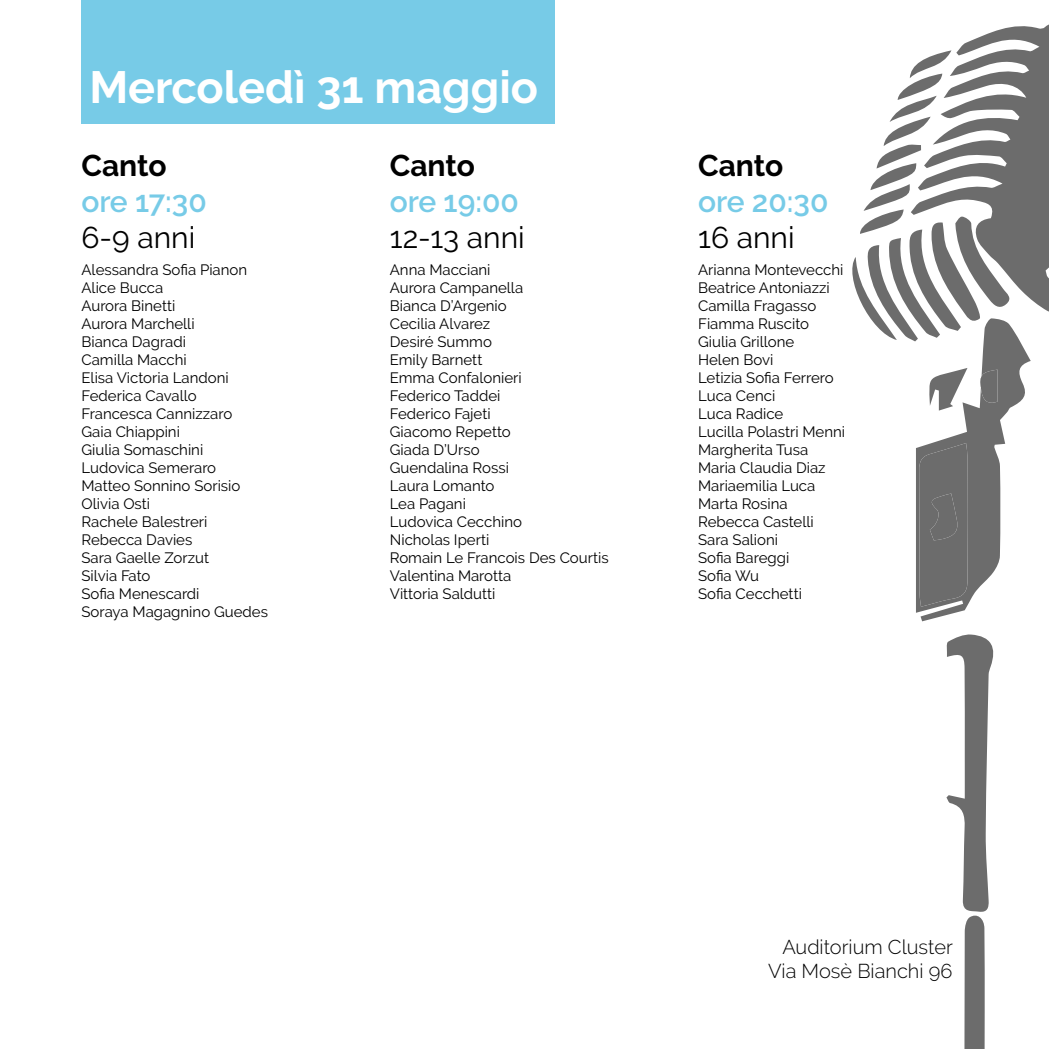
<style>
.page{position:relative;width:1049px;height:1049px;background:#fff}
.page>*{position:absolute;margin:0;border:0;box-sizing:border-box;transform-origin:0 0}
.t1{font:700 45px "Raleway";color:#fff}
.t2{font:600 30px "Raleway";color:#77cbe7}
.t3{font:30px "Raleway";color:#000}
.t4{font:700 30px "Raleway";color:#000}
.t5{font:300 20px/24px "Raleway";color:#000;text-align:right}
.t6{font:15px/18px "Raleway";color:#000}
</style>
<div class="page">
<div style="left:81px;top:0;width:474px;height:124px;background:#77cbe7"></div>
<svg style="left:946px;top:634px;width:48px;height:415px"></svg>
<svg style="left:852px;top:24px;width:197px;height:597px"></svg>
<h1 class="t1" style="left:90px;top:61px;width:450px">Mercoledì 31 maggio</h1>
<h2 class="t4" style="left:81px;top:148px;width:87px">Canto</h2>
<h2 class="t2" style="left:81px;top:184px;width:127px">ore 17:30</h2>
<h2 class="t3" style="left:81px;top:220px;width:115px">6-9 anni</h2>
<p class="t6" style="left:81px;top:260px;width:188px">Alessandra Sofia Pianon<br>Alice Bucca<br>Aurora Binetti<br>Aurora Marchelli<br>Bianca Dagradi<br>Camilla Macchi<br>Elisa Victoria Landoni<br>Federica Cavallo<br>Francesca Cannizzaro<br>Gaia Chiappini<br>Giulia Somaschini<br>Ludovica Semeraro<br>Matteo Sonnino Sorisio<br>Olivia Osti<br>Rachele Balestreri<br>Rebecca Davies<br>Sara Gaelle Zorzut<br>Silvia Fato<br>Sofia Menescardi<br>Soraya Magagnino Guedes</p>
<h2 class="t4" style="left:390px;top:148px;width:87px">Canto</h2>
<h2 class="t2" style="left:390px;top:184px;width:131px">ore 19:00</h2>
<h2 class="t3" style="left:390px;top:220px;width:136px">12-13 anni</h2>
<p class="t6" style="left:390px;top:260px;width:220px">Anna Macciani<br>Aurora Campanella<br>Bianca D’Argenio<br>Cecilia Alvarez<br>Desiré Summo<br>Emily Barnett<br>Emma Confalonieri<br>Federico Taddei<br>Federico Fajeti<br>Giacomo Repetto<br>Giada D’Urso<br>Guendalina Rossi<br>Laura Lomanto<br>Lea Pagani<br>Ludovica Cecchino<br>Nicholas Iperti<br>Romain Le Francois Des Courtis<br>Valentina Marotta<br>Vittoria Saldutti</p>
<h2 class="t4" style="left:698px;top:148px;width:87px">Canto</h2>
<h2 class="t2" style="left:698px;top:184px;width:132px">ore 20:30</h2>
<h2 class="t3" style="left:698px;top:220px;width:98px">16 anni</h2>
<p class="t6" style="left:698px;top:260px;width:148px">Arianna Montevecchi<br>Beatrice Antoniazzi<br>Camilla Fragasso<br>Fiamma Ruscito<br>Giulia Grillone<br>Helen Bovi<br>Letizia Sofia Ferrero<br>Luca Cenci<br>Luca Radice<br>Lucilla Polastri Menni<br>Margherita Tusa<br>Maria Claudia Diaz<br>Mariaemilia Luca<br>Marta Rosina<br>Rebecca Castelli<br>Sara Salioni<br>Sofia Bareggi<br>Sofia Wu<br>Sofia Cecchetti</p>
<h3 class="t5" style="left:768px;top:935px;width:186px">Auditorium Cluster<br>Via Mosè Bianchi 96</h3>
</div>
